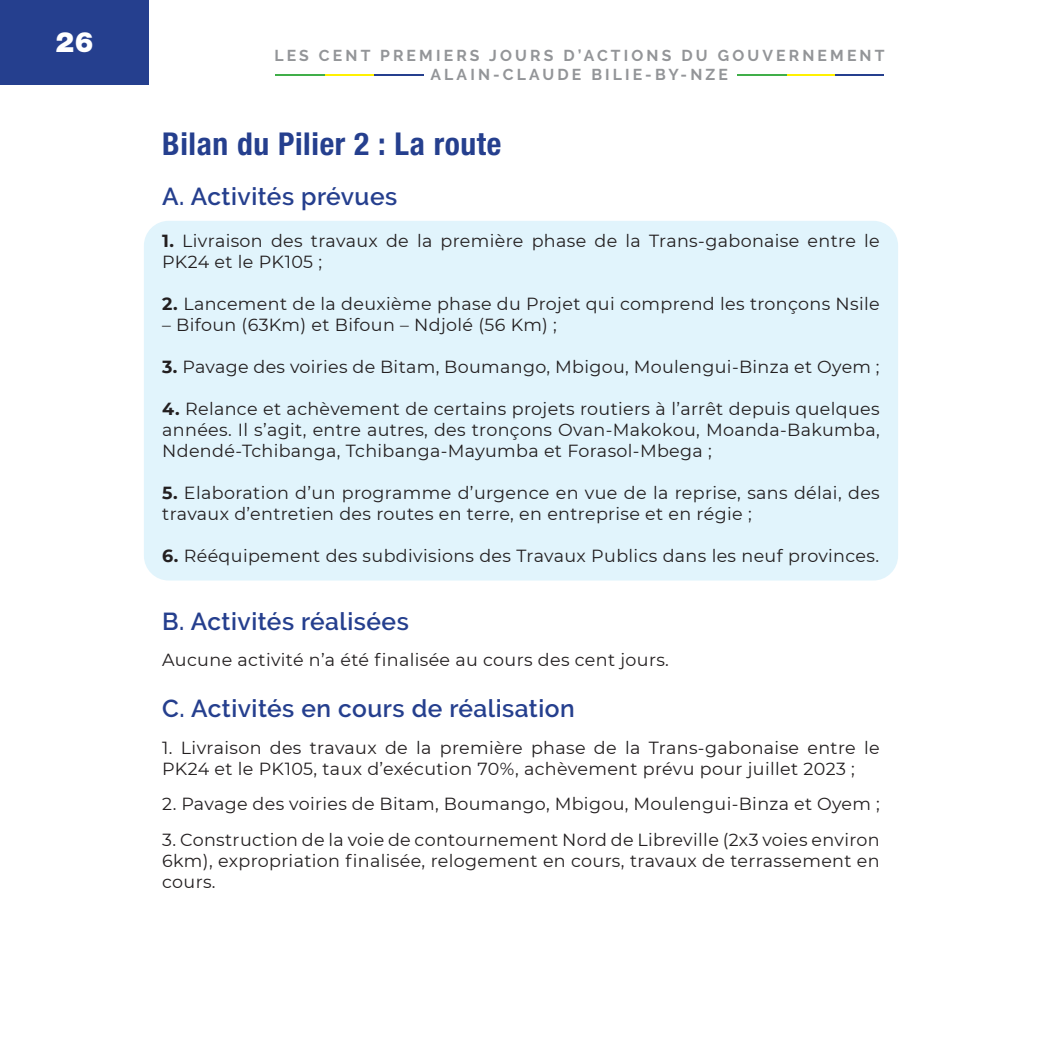
<style>
.page{position:relative;width:1042px;height:1042px;background:#fff}
.page>*{position:absolute;margin:0;border:0;box-sizing:border-box;transform-origin:0 0}
.Textes-titres{font:700 condensed 31.5px "Helvetica Neue LT Std";letter-spacing:.02em;color:#253f8e}
.t1{font:900 28px "Helvetica Neue LT Std";color:#fff}
.t2{font:600 24.5px "Raleway";letter-spacing:.02em;color:#253f8e}
.t3{font:17.5px/21px "Montserrat";letter-spacing:.02em;color:#231f20}
.t4{font:700 15.75px/18.9px "Raleway";letter-spacing:.2em;color:#939598;text-align:center}
.s1{font-weight:700}
</style>
<div class="page">
<div style="left:0;top:0;width:149px;height:84px;background:#253f8e"></div>
<hr style="left:275px;top:74px;width:50px;height:2px;background:#40ae49">
<hr style="left:325px;top:74px;width:50px;height:2px;background:#fff101">
<hr style="left:375px;top:74px;width:49px;height:2px;background:#253f8e">
<hr style="left:737px;top:74px;width:50px;height:2px;background:#40ae49">
<hr style="left:787px;top:74px;width:48px;height:2px;background:#fff101">
<hr style="left:835px;top:74px;width:49px;height:2px;background:#253f8e">
<div style="left:144px;top:221px;width:754px;height:359px;background:#e1f4fc;border-radius:25px"></div>
<h2 class="t1" style="left:55px;top:25px;width:39px">26</h2>
<p class="t4" style="left:274px;top:46px;width:611px">LES CENT PREMIERS JOURS D’ACTIONS DU GOUVERNEMENT<br>ALAIN-CLAUDE BILIE-BY-NZE</p>
<p class="Textes-titres" style="left:162px;top:125px;width:341px">Bilan du Pilier 2 : La route</p>
<p class="t2" style="left:162px;top:183px;width:236px">A. Activités prévues</p>
<p class="t3" style="left:162px;top:230px;width:719px"><span class="s1">1.</span> Livraison des travaux de la première phase de la Trans-gabonaise entre le<br>PK24 et le PK105 ;</p>
<p class="t3" style="left:162px;top:293px;width:719px"><span class="s1">2.</span> Lancement de la deuxième phase du Projet qui comprend les tronçons Nsile</p>
<p class="t3" style="left:162px;top:314px;width:396px">– Bifoun (63Km) et Bifoun – Ndjolé (56 Km) ;</p>
<p class="t3" style="left:162px;top:356px;width:719px"><span class="s1">3.</span> Pavage des voiries de Bitam, Boumango, Mbigou, Moulengui-Binza et Oyem ;</p>
<p class="t3" style="left:162px;top:398px;width:719px;text-align:justify"><span class="s1">4.</span> Relance et achèvement de certains projets routiers à l’arrêt depuis quelques années. Il s’agit, entre autres, des tronçons Ovan-Makokou, Moanda-Bakumba, Ndendé-Tchibanga, Tchibanga-Mayumba et Forasol-Mbega ;</p>
<p class="t3" style="left:162px;top:482px;width:719px"><span class="s1">5.</span> Elaboration d’un programme d’urgence en vue de la reprise, sans délai, des travaux d’entretien des routes en terre, en entreprise et en régie ;</p>
<p class="t3" style="left:162px;top:545px;width:718px"><span class="s1">6.</span> Rééquipement des subdivisions des Travaux Publics dans les neuf provinces.</p>
<p class="t2" style="left:162px;top:607px;width:248px">B. Activités réalisées</p>
<p class="t3" style="left:162px;top:649px;width:508px">Aucune activité n’a été finalisée au cours des cent jours.</p>
<p class="t2" style="left:162px;top:694px;width:414px">C. Activités en cours de réalisation</p>
<p class="t3" style="left:162px;top:736px;width:719px">1. Livraison des travaux de la première phase de la Trans-gabonaise entre le<br>PK24 et le PK105, taux d’exécution 70%, achèvement prévu pour juillet 2023 ;</p>
<p class="t3" style="left:162px;top:792px;width:719px">2. Pavage des voiries de Bitam, Boumango, Mbigou, Moulengui-Binza et Oyem ;</p>
<p class="t3" style="left:162px;top:829px;width:719px;text-align:justify">3. Construction de la voie de contournement Nord de Libreville (2x3 voies environ 6km), expropriation finalisée, relogement en cours, travaux de terrassement en cours.</p>
</div>
